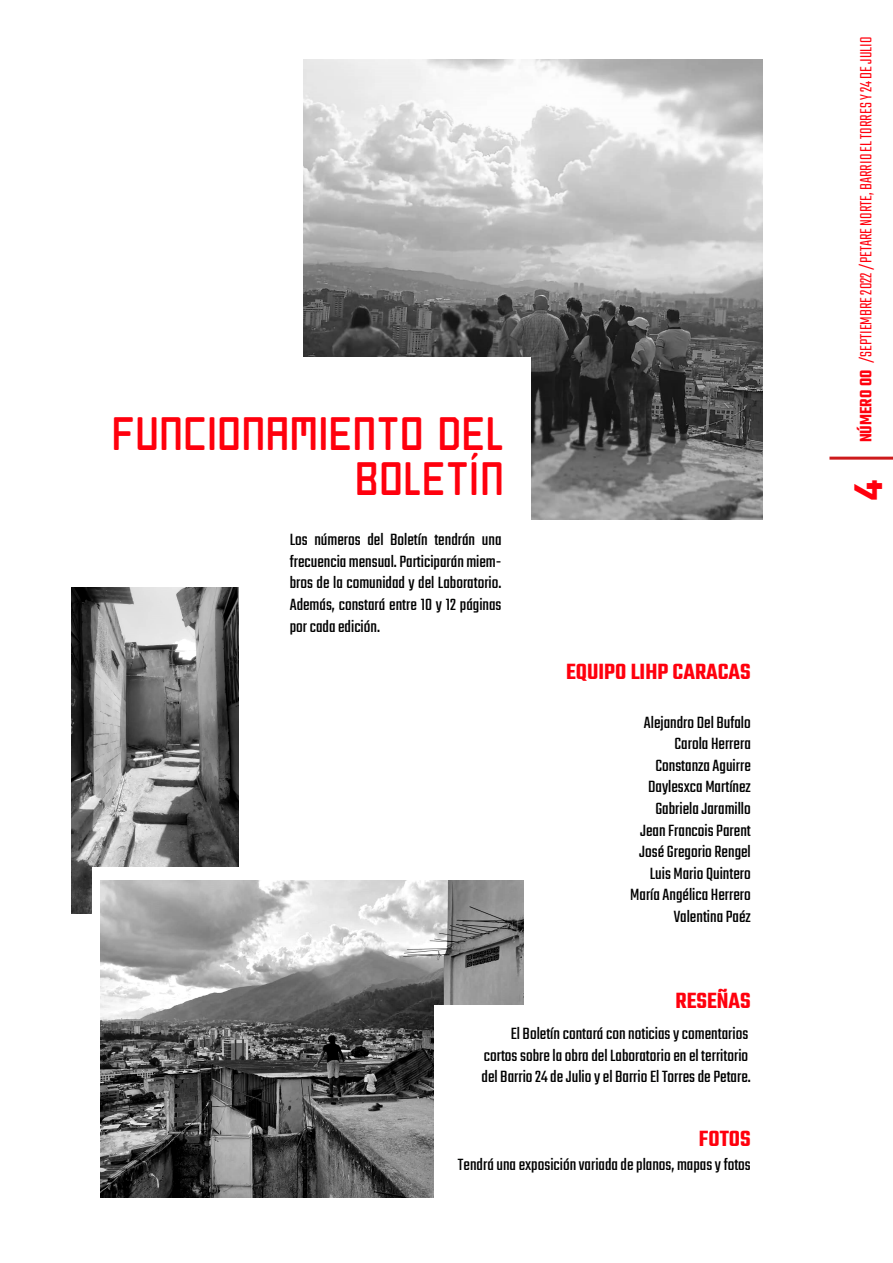
<style>
.page{position:relative;width:893px;height:1263px;background:#fff}
.page>*{position:absolute;margin:0;border:0;box-sizing:border-box;transform-origin:0 0}
.t1{font:600 43.5px "Teko";color:#ff000d}
.t2{font:37.5px/45px "Jet Set";color:#ff000d;text-align:right}
.t3{font:600 24px "Teko";color:#ff000d}
.t4{font:18px/21.6px "Teko";color:#000100;text-align:justify}
.t5{font:300 18px "Teko";color:#ff000d}
.s1{font-weight:600}
</style>
<div class="page">
<img style="left:71px;top:587px;width:168px;height:327px">
<div style="left:92px;top:868px;width:167px;height:108px;background:#fff"></div>
<img style="left:303px;top:60px;width:460px;height:459px">
<img style="left:101px;top:880px;width:423px;height:317px">
<div style="left:434px;top:1005px;width:155px;height:209px;background:#fff"></div>
<div style="left:59px;top:357px;width:471px;height:229px;background:#fff"></div>
<hr style="left:829px;top:457px;width:64px;height:3px;background:#cd1a1c">
<h2 class="t2" style="left:112px;top:409px;width:394px">FUNCIONAMIENTO DEL<br>BOLETÍN</h2>
<p class="t4" style="left:290px;top:530px;width:213px">Los números del Boletín tendrán una frecuencia mensual. Participarán miem&shy;bros de la comunidad y del Laboratorio.<br>Además, constará entre 10 y 12 páginas por cada edición.</p>
<h3 class="t3" style="left:566px;top:657px;width:186px">EQUIPO LIHP CARACAS</h3>
<p class="t4" style="left:630px;top:712px;width:122px;text-align:right">Alejandro Del Bufalo<br>Carola Herrera<br>Constanza Aguirre<br>Daylesxca Martínez<br>Gabriela Jaramillo<br>Jean Francois Parent<br>José Gregorio Rengel<br>Luis Mario Quintero<br>María Angélica Herrero<br>Valentina Paéz</p>
<h3 class="t3" style="left:675px;top:986px;width:77px">RESEÑAS</h3>
<p class="t4" style="left:482px;top:1023px;width:271px;text-align:left;text-indent:29px">El Boletín contará con noticias y comentarios cortos sobre la obra del Laboratorio en el territorio del Barrio 24 de Julio y el Barrio El Torres de Petare.</p>
<h3 class="t3" style="left:699px;top:1124px;width:53px">FOTOS</h3>
<p class="t4" style="left:458px;top:1154px;width:294px">Tendrá una exposición variada de planos, mapas y fotos</p>
<p class="t5" style="left:856px;top:442px;width:407px;rotate:-90deg"><span class="s1">NÚMERO 00</span> /SEPTIEMBRE 2022 /PETARE NORTE, BARRIO EL TORRES Y 24 DE JULIO</p>
<h1 class="t1" style="left:842px;top:500px;width:21px;rotate:-90deg">4</h1>
</div>
